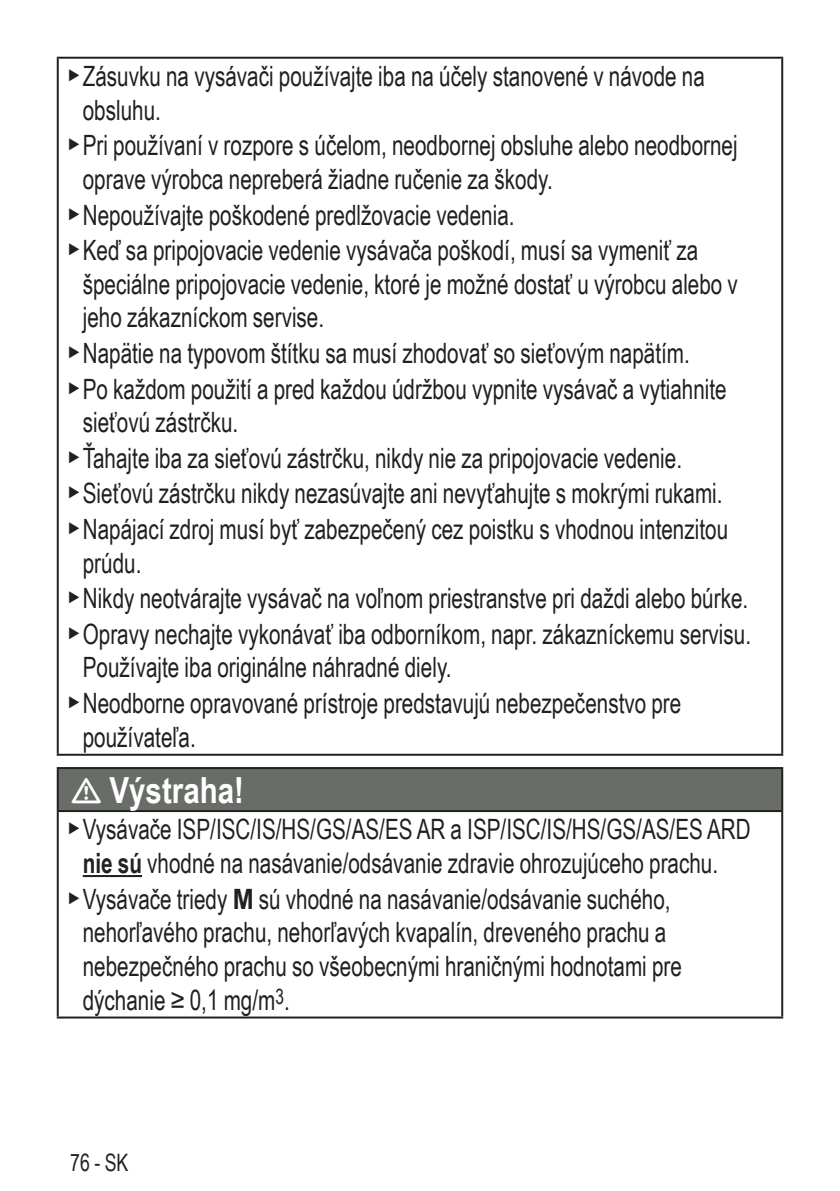
<style>
.page{position:relative;width:840px;height:1191px;background:#fff}
.page>*{position:absolute;margin:0;border:0;box-sizing:border-box;transform-origin:0 0}
.t1{font:700 36px "Arial Narrow";color:#fff}
.t2{font:28px "Arial Narrow";color:#231f20;scale:.9 1}
.t3{font:24px "Arial Narrow";color:#231f20;scale:.9 1}
.s1{font-family:"Arial Unicode MS"}
.s2{font-family:"Warning Pi EF";font-weight:400}
.s3{font-weight:700}
.s4{font-family:"Arial";font-weight:700}
</style>
<div class="page">
<hr style="left:57px;top:57px;width:725px;height:2px;background:#231f20">
<hr style="left:57px;top:59px;width:2px;height:694px;background:#231f20">
<hr style="left:780px;top:59px;width:2px;height:694px;background:#231f20">
<hr style="left:57px;top:753px;width:725px;height:2px;background:#231f20">
<div style="left:58px;top:768px;width:723px;height:43px;background:#686d67"></div>
<hr style="left:57px;top:812px;width:2px;height:204px;background:#231f20">
<hr style="left:780px;top:812px;width:2px;height:204px;background:#231f20">
<hr style="left:57px;top:1016px;width:725px;height:2px;background:#231f20">
<hr style="left:57px;top:767px;width:725px;height:2px;background:#231f20">
<hr style="left:57px;top:769px;width:2px;height:41px;background:#231f20">
<hr style="left:780px;top:769px;width:2px;height:41px;background:#231f20">
<hr style="left:57px;top:810px;width:725px;height:2px;background:#231f20">
<hr style="left:83px;top:875px;width:59px;height:2px;background:#231f20">
<p class="t2" style="left:66px;top:56px;width:711px"><span class="s1">▶</span>Zásuvku na vysávači používajte iba na účely stanovené v návode na</p>
<p class="t2" style="left:83px;top:89px;width:88px">obsluhu.</p>
<p class="t2" style="left:66px;top:125px;width:747px"><span class="s1">▶</span>Pri používaní v rozpore s účelom, neodbornej obsluhe alebo neodbornej</p>
<p class="t2" style="left:83px;top:158px;width:523px">oprave výrobca nepreberá žiadne ručenie za škody.</p>
<p class="t2" style="left:66px;top:194px;width:500px"><span class="s1">▶</span>Nepoužívajte poškodené predlžovacie vedenia.</p>
<p class="t2" style="left:66px;top:230px;width:704px"><span class="s1">▶</span>Keď sa pripojovacie vedenie vysávača poškodí, musí sa vymeniť za</p>
<p class="t2" style="left:83px;top:263px;width:729px">špeciálne pripojovacie vedenie, ktoré je možné dostať u výrobcu alebo v</p>
<p class="t2" style="left:83px;top:297px;width:269px">jeho zákazníckom servise.</p>
<p class="t2" style="left:66px;top:332px;width:694px"><span class="s1">▶</span>Napätie na typovom štítku sa musí zhodovať so sieťovým napätím.</p>
<p class="t2" style="left:66px;top:368px;width:735px"><span class="s1">▶</span>Po každom použití a pred každou údržbou vypnite vysávač a vytiahnite</p>
<p class="t2" style="left:83px;top:402px;width:174px">sieťovú zástrčku.</p>
<p class="t2" style="left:66px;top:437px;width:686px"><span class="s1">▶</span>Ťahajte iba za sieťovú zástrčku, nikdy nie za pripojovacie vedenie.</p>
<p class="t2" style="left:66px;top:473px;width:731px"><span class="s1">▶</span>Sieťovú zástrčku nikdy nezasúvajte ani nevyťahujte s mokrými rukami.</p>
<p class="t2" style="left:66px;top:508px;width:737px"><span class="s1">▶</span>Napájací zdroj musí byť zabezpečený cez poistku s vhodnou intenzitou</p>
<p class="t2" style="left:83px;top:542px;width:67px">prúdu.</p>
<p class="t2" style="left:66px;top:578px;width:759px"><span class="s1">▶</span>Nikdy neotvárajte vysávač na voľnom priestranstve pri daždi alebo búrke.</p>
<p class="t2" style="left:66px;top:613px;width:762px"><span class="s1">▶</span>Opravy nechajte vykonávať iba odborníkom, napr. zákazníckemu servisu.</p>
<p class="t2" style="left:83px;top:647px;width:411px">Používajte iba originálne náhradné diely.</p>
<p class="t2" style="left:66px;top:682px;width:685px"><span class="s1">▶</span>Neodborne opravované prístroje predstavujú nebezpečenstvo pre</p>
<p class="t2" style="left:83px;top:716px;width:127px">používateľa.</p>
<p class="t1" style="left:71px;top:763px;width:174px"><span class="s2">l</span> Výstraha!</p>
<p class="t2" style="left:66px;top:809px;width:762px"><span class="s1">▶</span>Vysávače ISP/ISC/IS/HS/GS/AS/ES AR a ISP/ISC/IS/HS/GS/AS/ES ARD</p>
<p class="t2" style="left:83px;top:842px;width:707px"><span class="s3">nie sú</span> vhodné na nasávanie/odsávanie zdravie ohrozujúceho prachu.</p>
<p class="t2" style="left:66px;top:878px;width:673px"><span class="s1">▶</span>Vysávače triedy <span class="s4">M</span> sú vhodné na nasávanie/odsávanie suchého,</p>
<p class="t2" style="left:83px;top:912px;width:649px">nehorľavého prachu, nehorľavých kvapalín, dreveného prachu a</p>
<p class="t2" style="left:83px;top:945px;width:666px">nebezpečného prachu so všeobecnými hraničnými hodnotami pre</p>
<p class="t2" style="left:83px;top:979px;width:231px">dýchanie ≥ 0,1 mg/m<sup>3</sup>.</p>
<p class="t3" style="left:70px;top:1145px;width:66px">76 - SK</p>
</div>
